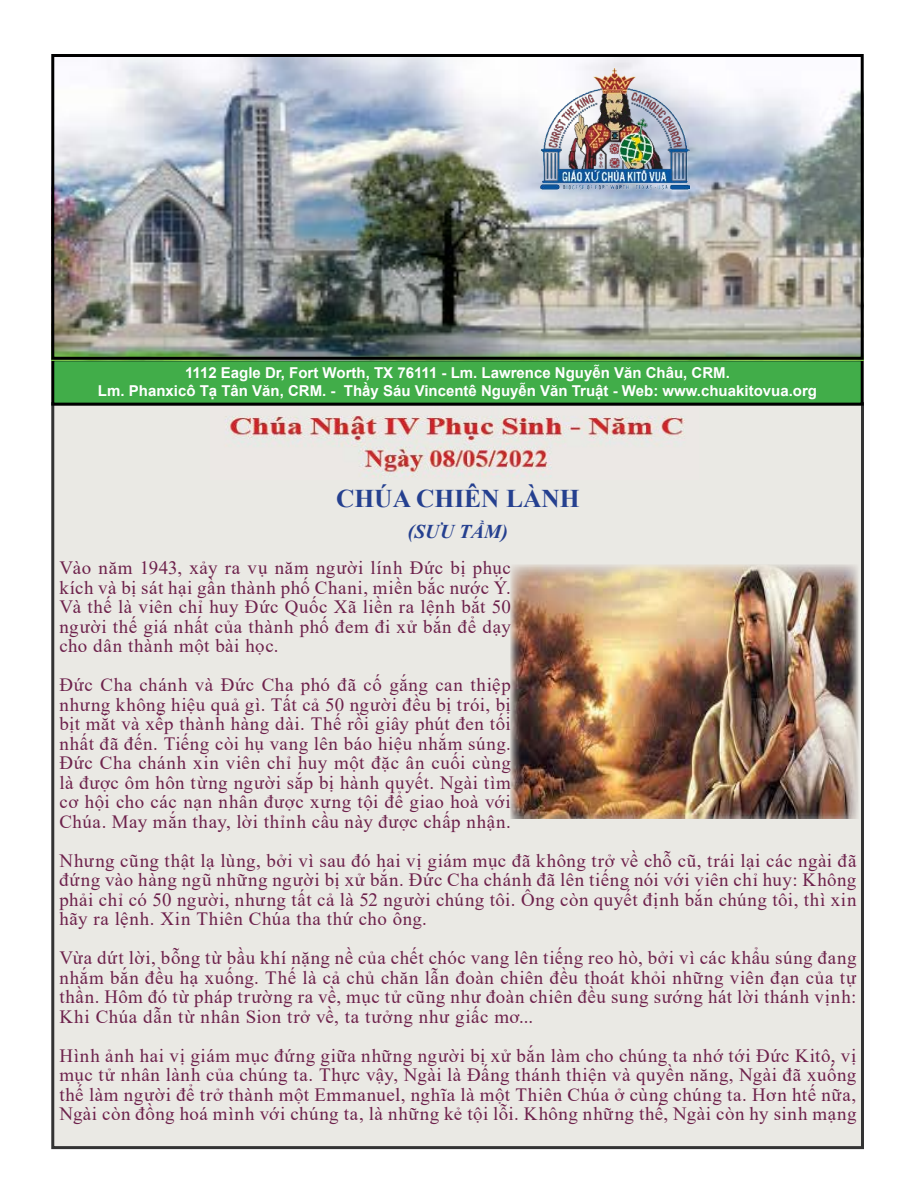
<style>
.page{position:relative;width:918px;height:1188px;background:#fff}
.page>*{position:absolute;margin:0;border:0;box-sizing:border-box;transform-origin:0 0}
.t1{font:700 25.5px "Times New Roman";color:#25408f}
.t2{font:italic 700 19.5px "Times New Roman";color:#25408f}
.t3{font:18.75px/19.5px "Times New Roman";letter-spacing:.03em;color:#6d214b;text-align:justify}
.t4{font:700 15px/18px "Arial";color:#fff;text-align:center}
</style>
<div class="page">
<div style="left:53px;top:404px;width:809px;height:744px;background:#eae9e4"></div>
<img style="left:225px;top:415px;width:460px;height:62px">
<div style="left:53px;top:360px;width:809px;height:44px;background:#41ad49"></div>
<div style="left:51px;top:358px;width:813px;height:48px;border:3px solid #000"></div>
<img style="left:51px;top:58px;width:813px;height:303px">
<div style="left:51px;top:54px;width:813px;height:306px;border:3px solid #000"></div>
<img style="left:534px;top:69px;width:155px;height:123px">
<img style="left:511px;top:564px;width:348px;height:255px">
<p class="t4" style="left:98px;top:364px;width:721px">1112 Eagle Dr, Fort Worth, TX 76111 - Lm. Lawrence Nguyễn Văn Châu, CRM.<br>Lm. Phanxicô Tạ Tân Văn, CRM. - Thầy Sáu Vincentê Nguyễn Văn Truật - Web: www.chuakitovua.org</p>
<h1 class="t1" style="left:336px;top:480px;width:245px">CHÚA CHIÊN LÀNH</h1>
<p class="t2" style="left:408px;top:518px;width:102px">(SƯU TẦM)</p>
<p class="t3" style="left:59px;top:557px;width:453px">Vào năm 1943, xảy ra vụ năm người lính Đức bị phục kích và bị sát hại gần thành phố Chani, miền bắc nước Ý.<br>Và thế là viên chỉ huy Đức Quốc Xã liền ra lệnh bắt 50 người thế giá nhất của thành phố đem đi xử bắn để dạy cho dân thành một bài học.</p>
<p class="t3" style="left:59px;top:674px;width:453px">Đức Cha chánh và Đức Cha phó đã cố gắng can thiệp nhưng không hiệu quả gì. Tất cả 50 người đều bị trói, bị bịt mắt và xếp thành hàng dài. Thế rồi giây phút đen tối nhất đã đến. Tiếng còi hụ vang lên báo hiệu nhắm súng.<br>Đức Cha chánh xin viên chỉ huy một đặc ân cuối cùng là được ôm hôn từng người sắp bị hành quyết. Ngài tìm cơ hội cho các nạn nhân được xưng tội để giao hoà với Chúa. May mắn thay, lời thỉnh cầu này được chấp nhận.</p>
<p class="t3" style="left:59px;top:850px;width:799px">Nhưng cũng thật lạ lùng, bởi vì sau đó hai vị giám mục đã không trở về chỗ cũ, trái lại các ngài đã đứng vào hàng ngũ những người bị xử bắn. Đức Cha chánh đã lên tiếng nói với viên chỉ huy: Không phải chỉ có 50 người, nhưng tất cả là 52 người chúng tôi. Ông còn quyết định bắn chúng tôi, thì xin hãy ra lệnh. Xin Thiên Chúa tha thứ cho ông.</p>
<p class="t3" style="left:59px;top:947px;width:799px">Vừa dứt lời, bỗng từ bầu khí nặng nề của chết chóc vang lên tiếng reo hò, bởi vì các khẩu súng đang nhắm bắn đều hạ xuống. Thế là cả chủ chăn lẫn đoàn chiên đều thoát khỏi những viên đạn của tự thần. Hôm đó từ pháp trường ra về, mục tử cũng như đoàn chiên đều sung sướng hát lời thánh vịnh:<br>Khi Chúa dẫn từ nhân Sion trở về, ta tưởng như giấc mơ...</p>
<p class="t3" style="left:59px;top:1045px;width:799px">Hình ảnh hai vị giám mục đứng giữa những người bị xử bắn làm cho chúng ta nhớ tới Đức Kitô, vị mục tử nhân lành của chúng ta. Thực vậy, Ngài là Đấng thánh thiện và quyền năng, Ngài đã xuống thế làm người để trở thành một Emmanuel, nghĩa là một Thiên Chúa ở cùng chúng ta. Hơn htế nữa, Ngài còn đồng hoá mình với chúng ta, là những kẻ tội lỗi. Không những thế, Ngài còn hy sinh mạng</p>
</div>
